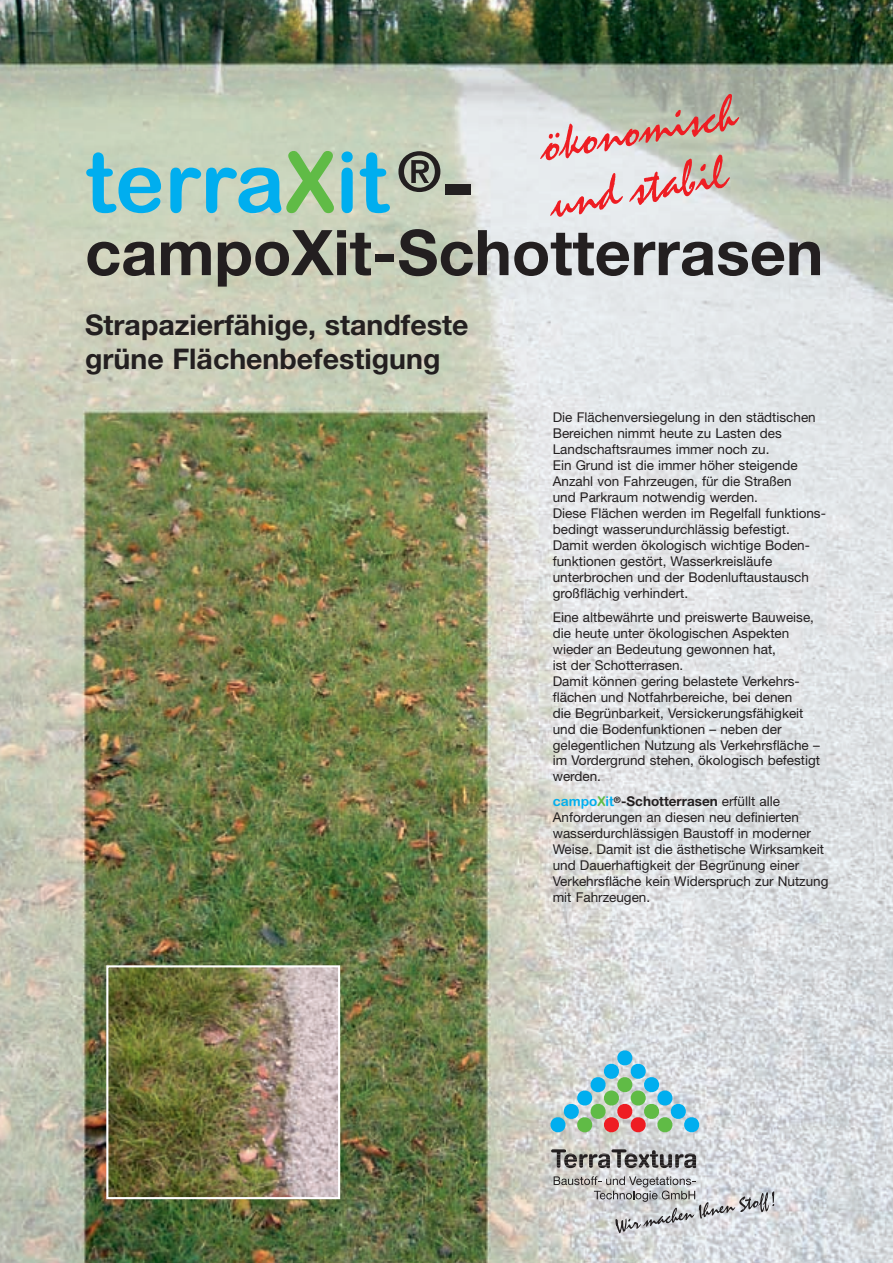
<style>
.page{position:relative;width:893px;height:1263px;background:#fff}
.page>*{position:absolute;margin:0;border:0;box-sizing:border-box;transform-origin:0 0}
.t1{font:84px "Arial Rounded MT Bold";color:#00aeef}
.t2{font:700 63px "Helvetica Neue";color:#231f20}
.t3{font:48px/57.6px "Staccato 222 BT";color:#ee1d23}
.t4{font:700 28.5px/34.2px "Helvetica Neue";color:#231f20}
.t5{font:13.5px/15.9px "Helvetica Neue";color:#231f20}
.s1{color:#60bb46}
.s2{font-family:"Helvetica Neue";font-weight:700;color:#231f20}
.s3{font-family:"Arial Rounded MT Bold";color:#00aeef}
.s4{font-family:"Arial Rounded MT Bold";color:#60bb46}
.s5{font-weight:700}
</style>
<div class="page">
<img style="left:0;top:0;width:893px;height:1263px">
<h3 class="t3" style="left:539px;top:123px;width:197px;rotate:-10deg">ökonomisch und stabil</h3>
<h1 class="t1" style="left:85px;top:134px;width:392px">terra<span class="s1">X</span>it <sup>®</sup><span class="s2">-</span></h1>
<h2 class="t2" style="left:85px;top:230px;width:740px">campoXit-Schotterrasen</h2>
<h3 class="t4" style="left:85px;top:310px;width:385px">Strapazierfähige, standfeste grüne Flächenbefestigung</h3>
<p class="t5" style="left:553px;top:411px;width:275px">Die Flächenversiegelung in den städtischen Bereichen nimmt heute zu Lasten des Landschaftsraumes immer noch zu.<br>Ein Grund ist die immer höher steigende Anzahl von Fahrzeugen, für die Straßen<br>und Parkraum notwendig werden.<br>Diese Flächen werden im Regelfall funktions - bedingt wasserundurchlässig befestigt.<br>Damit werden ökologisch wichtige Boden - funktionen gestört, Wasserkreisläufe unterbrochen und der Bodenluftaustausch großflächig verhindert.</p>
<p class="t5" style="left:553px;top:610px;width:269px">Eine altbewährte und preiswerte Bauweise, die heute unter ökologischen Aspekten wieder an Bedeutung gewonnen hat,<br>ist der Schotterrasen.<br>Damit können gering belastete Verkehrs - flächen und Notfahr bereiche, bei denen<br>die Begrünbarkeit, Versickerungsfähigkeit und die Boden funktionen – neben der gelegentlichen Nutzung als Verkehrsfläche – im Vordergrund stehen, ökologisch befestigt werden.</p>
<p class="t5" style="left:553px;top:794px;width:277px"><span class="s3">campo</span><span class="s4">X</span><span class="s3">it</span><sup>®</sup><span class="s5">-Schotterrasen</span> erfüllt alle Anforderungen an diesen neu definierten wasserdurchlässigen Baustoff in moderner Weise. Damit ist die ästhetische Wirksamkeit und Dauerhaftigkeit der Begrünung einer Verkehrsfläche kein Widerspruch zur Nutzung mit Fahrzeugen.</p>
</div>
